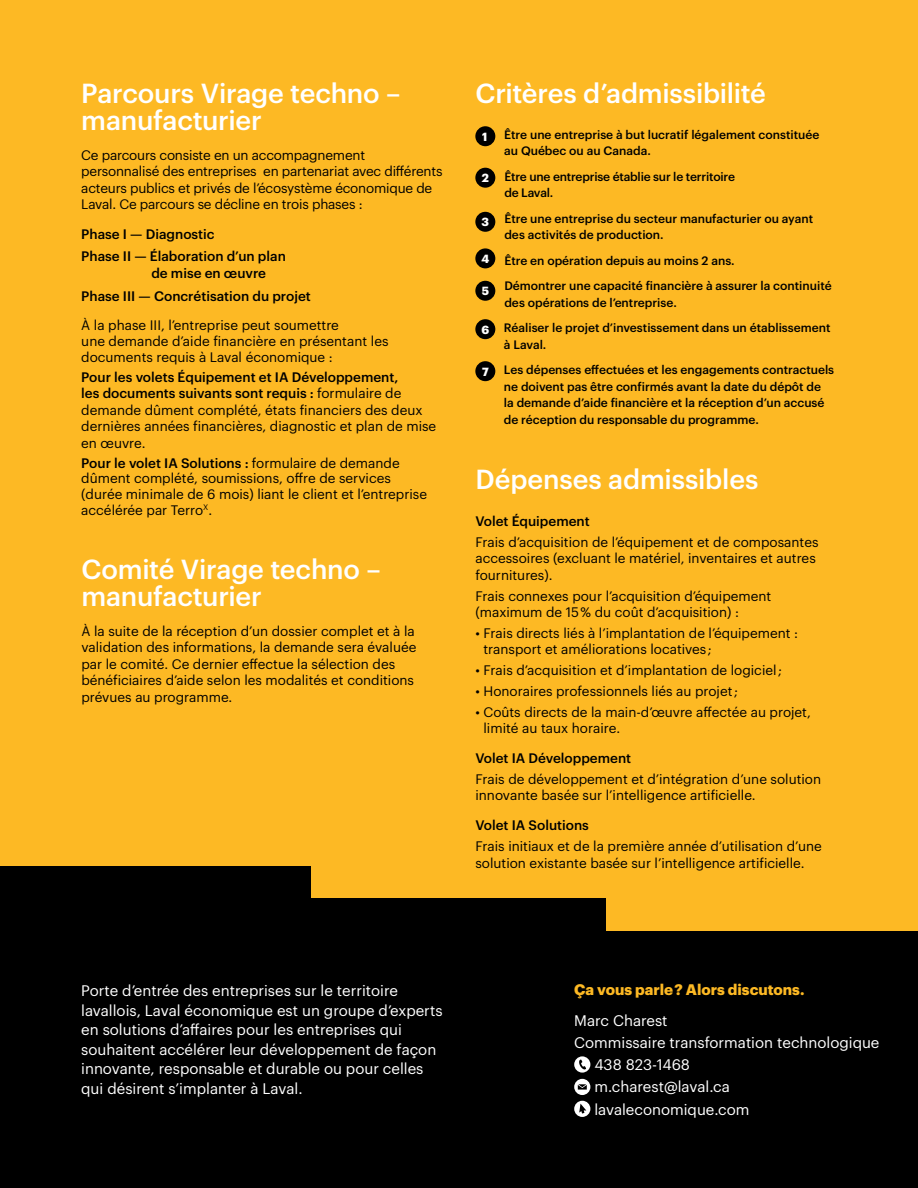
<style>
.page{position:relative;width:918px;height:1188px;background:#000}
.page>*{position:absolute;margin:0;border:0;box-sizing:border-box;transform-origin:0 0}
.t1{font:500 27px/27px "Graphik";letter-spacing:-.01em;color:#fff}
.t2{font:15px/19.5px "Graphik";color:#fff}
.t3{font:700 15px "Graphik";color:#fdb924}
.t4{font:13.5px/16.5px "Graphik";color:#000}
.t5{font:500 13.5px/22.5px "Graphik";color:#000}
.t6{font:500 12px/16.5px "Graphik";color:#000}
.t7{font:700 11.55px "Graphik";color:#fff}
.s1{font-weight:500}
</style>
<div class="page">
<div style="left:0;top:0;width:317px;height:866px;background:#fdb924"></div>
<div style="left:311px;top:0;width:328px;height:898px;background:#fdb924"></div>
<div style="left:607px;top:0;width:311px;height:931px;background:#fdb924"></div>
<svg style="left:574px;top:1056px;width:16px;height:17px"></svg>
<svg style="left:574px;top:1079px;width:16px;height:16px"></svg>
<svg style="left:574px;top:1101px;width:16px;height:16px"></svg>
<div style="left:475px;top:126px;width:20px;height:20px;background:#000;border-radius:50%"></div>
<div style="left:475px;top:168px;width:20px;height:20px;background:#000;border-radius:50%"></div>
<div style="left:475px;top:212px;width:20px;height:20px;background:#000;border-radius:50%"></div>
<div style="left:475px;top:248px;width:20px;height:20px;background:#000;border-radius:50%"></div>
<div style="left:475px;top:281px;width:20px;height:20px;background:#000;border-radius:50%"></div>
<div style="left:475px;top:319px;width:20px;height:20px;background:#000;border-radius:50%"></div>
<div style="left:475px;top:361px;width:20px;height:20px;background:#000;border-radius:50%"></div>
<h1 class="t1" style="left:81px;top:80px;width:321px">Parcours Virage techno – manufacturier</h1>
<p class="t4" style="left:81px;top:147px;width:363px">Ce parcours consiste en un accompagnement personnalisé des entreprises en partenariat avec différents acteurs publics et privés de l’écosystème économique de Laval. Ce parcours se décline en trois phases :</p>
<p class="t5" style="left:81px;top:222px;width:206px">Phase I — Diagnostic<br>Phase II — Élaboration d’un plan</p>
<p class="t5" style="left:81px;top:262px;width:231px;text-indent:70px">de mise en œuvre<br>Phase III — Concrétisation du projet</p>
<p class="t4" style="left:81px;top:318px;width:309px;line-height:15.8px">À la phase III, l’entreprise peut soumettre<br>une demande d’aide financière en présentant les documents requis à Laval économique :</p>
<p class="t4" style="left:81px;top:369px;width:356px"><span class="s1">Pour les volets Équipement et IA Développement,<br>les documents suivants sont requis :</span> formulaire de demande dûment complété, états financiers des deux dernières années financières, diagnostic et plan de mise en œuvre.</p>
<p class="t4" style="left:81px;top:455px;width:347px;line-height:15.8px"><span class="s1">Pour le volet IA Solutions :</span> formulaire de demande dûment complété, soumissions, offre de services (durée minimale de 6 mois) liant le client et l’entreprise accélérée par Terro<sup>X</sup>.</p>
<h1 class="t1" style="left:81px;top:556px;width:301px">Comité Virage techno – manufacturier</h1>
<p class="t4" style="left:81px;top:623px;width:337px">À la suite de la réception d’un dossier complet et à la validation des informations, la demande sera évaluée par le comité. Ce dernier effectue la sélection des bénéficiaires d’aide selon les modalités et conditions prévues au programme.</p>
<h1 class="t1" style="left:475px;top:80px;width:292px">Critères d’admissibilité</h1>
<p class="t7" style="left:482px;top:132px;width:7px">1</p>
<p class="t6" style="left:504px;top:126px;width:317px">Être une entreprise à but lucratif légalement constituée au Québec ou au Canada.</p>
<p class="t7" style="left:482px;top:174px;width:9px">2</p>
<p class="t6" style="left:504px;top:168px;width:232px">Être une entreprise établie sur le territoire de Laval.</p>
<p class="t7" style="left:482px;top:218px;width:9px">3</p>
<p class="t6" style="left:504px;top:210px;width:310px">Être une entreprise du secteur manufacturier ou ayant des activités de production.</p>
<p class="t7" style="left:482px;top:254px;width:9px">4</p>
<p class="t6" style="left:504px;top:252px;width:232px">Être en opération depuis au moins 2 ans.</p>
<p class="t7" style="left:482px;top:287px;width:9px">5</p>
<p class="t6" style="left:504px;top:278px;width:329px">Démontrer une capacité financière à assurer la continuité des opérations de l’entreprise.</p>
<p class="t6" style="left:504px;top:320px;width:328px;text-indent:-22px"><sub>6</sub> Réaliser le projet d’investissement dans un établissement à Laval.</p>
<p class="t7" style="left:482px;top:367px;width:8px">7</p>
<p class="t6" style="left:504px;top:362px;width:332px">Les dépenses effectuées et les engagements contractuels ne doivent pas être confirmés avant la date du dépôt de<br>la demande d’aide financière et la réception d’un accusé de réception du responsable du programme.</p>
<h1 class="t1" style="left:475px;top:466px;width:285px">Dépenses admissibles</h1>
<p class="t5" style="left:475px;top:510px;width:116px">Volet Équipement</p>
<p class="t4" style="left:475px;top:534px;width:345px">Frais d’acquisition de l’équipement et de composantes accessoires (excluant le matériel, inventaires et autres fournitures).</p>
<p class="t4" style="left:475px;top:588px;width:297px">Frais connexes pour l’acquisition d’équipement (maximum de 15 % du coût d’acquisition) :</p>
<p class="t4" style="left:483px;top:625px;width:316px;text-indent:-8px">• Frais directs liés à l’implantation de l’équipement : transport et améliorations locatives ;</p>
<p class="t4" style="left:475px;top:662px;width:308px">• Frais d’acquisition et d’implantation de logiciel ;</p>
<p class="t4" style="left:475px;top:683px;width:264px">• Honoraires professionnels liés au projet ;</p>
<p class="t4" style="left:483px;top:704px;width:329px;text-indent:-8px">• Coûts directs de la main-d’œuvre affectée au projet, limité au taux horaire.</p>
<p class="t5" style="left:475px;top:747px;width:157px">Volet IA Développement</p>
<p class="t4" style="left:475px;top:771px;width:347px">Frais de développement et d’intégration d’une solution innovante basée sur l’intelligence artificielle.</p>
<p class="t5" style="left:475px;top:814px;width:115px">Volet IA Solutions</p>
<p class="t4" style="left:475px;top:838px;width:348px">Frais initiaux et de la première année d’utilisation d’une solution existante basée sur l’intelligence artificielle.</p>
<p class="t2" style="left:81px;top:981px;width:363px">Porte d’entrée des entreprises sur le territoire lavallois, Laval économique est un groupe d’experts en solutions d’affaires pour les entreprises qui souhaitent accélérer leur développement de façon innovante, responsable et durable ou pour celles qui désirent s’implanter à Laval.</p>
<p class="t3" style="left:574px;top:984px;width:232px">Ça vous parle ? Alors discutons.</p>
<p class="t2" style="left:574px;top:1011px;width:95px">Marc Charest</p>
<p class="t2" style="left:574px;top:1033px;width:307px">Commissaire transformation technologique</p>
<p class="t2" style="left:594px;top:1055px;width:97px">438 823-1468</p>
<p class="t2" style="left:594px;top:1077px;width:137px">m.charest@laval.ca</p>
<p class="t2" style="left:594px;top:1100px;width:157px">lavaleconomique.com</p>
</div>
